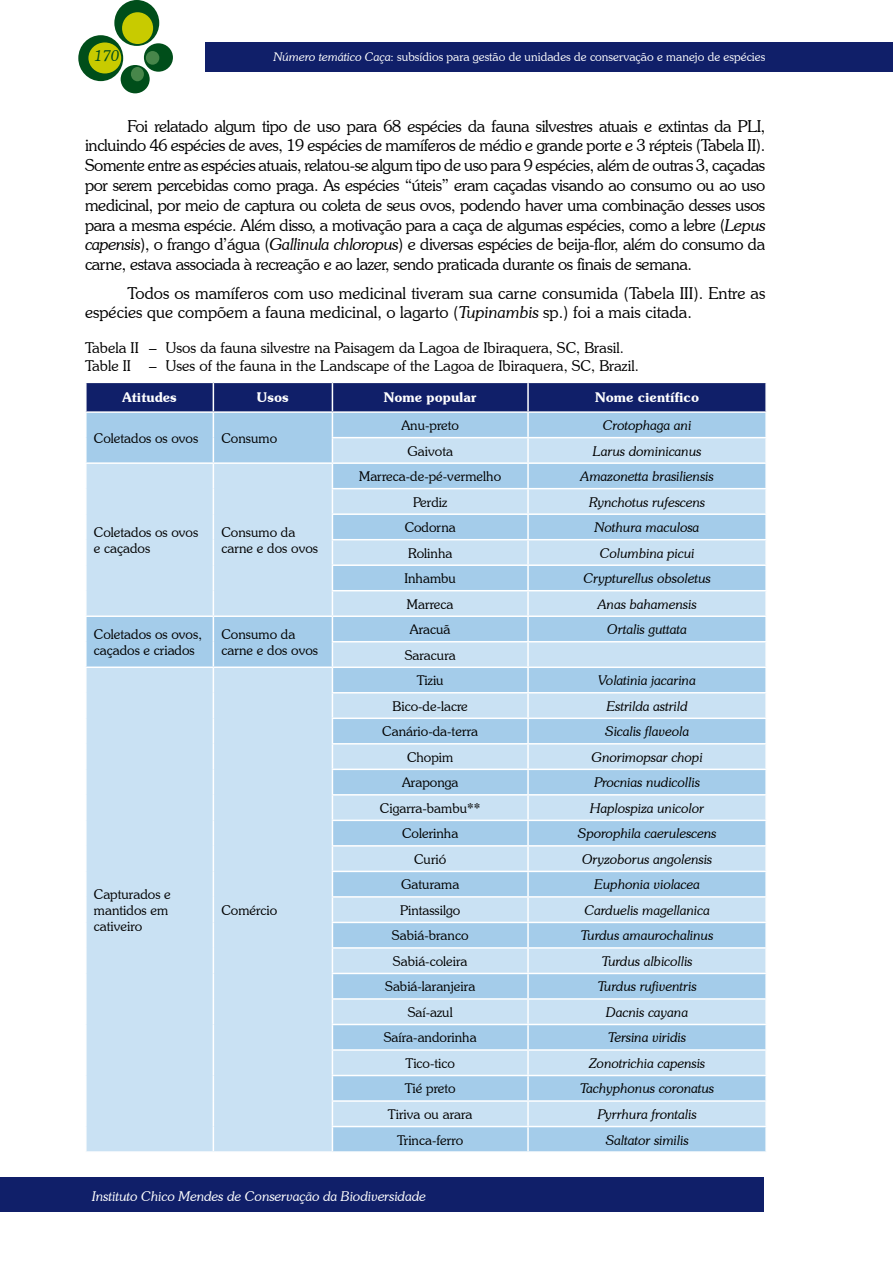
<style>
.page{position:relative;width:893px;height:1263px;background:#fff}
.page>*{position:absolute;margin:0;border:0;box-sizing:border-box;transform-origin:0 0}
.t1{font:300 16.5px/19.8px "Souvenir IT Cby BT";color:#000;text-align:justify}
.t2{font:300 15px/18px "Souvenir IT Cby BT";color:#000}
.t3{font:italic 300 15px "Souvenir IT Cby BT";color:#004e1a}
.t4{font:italic 300 13.5px "Souvenir IT Cby BT";color:#000}
.t5{font:300 13.5px/16.2px "Souvenir IT Cby BT";color:#000}
.t6{font:italic 300 13.5px "Souvenir IT Cby BT";color:#fff}
.t7{font:600 13.5px "Souvenir IT Cby BT";color:#fff}
.t8{font:300 12px "Souvenir IT Cby BT";color:#fff}
.s1{font-style:italic}
</style>
<div class="page">
<div style="left:205px;top:43px;width:687px;height:29px;background:#101f69"></div>
<div style="left:114px;top:0;width:45px;height:46px;background:#004e1a;border-radius:50%"></div>
<div style="left:78px;top:35px;width:45px;height:46px;background:#004e1a;border-radius:50%"></div>
<div style="left:144px;top:43px;width:29px;height:29px;background:#004e1a;border-radius:50%"></div>
<div style="left:121px;top:65px;width:29px;height:28px;background:#004e1a;border-radius:50%"></div>
<div style="left:122px;top:12px;width:31px;height:32px;background:#c8cb00;border-radius:50%"></div>
<div style="left:88px;top:42px;width:33px;height:31px;background:#c8cb00;border-radius:50%"></div>
<div style="left:146px;top:51px;width:13px;height:14px;background:#47864a;border-radius:50%"></div>
<div style="left:131px;top:67px;width:13px;height:14px;background:#47864a;border-radius:50%"></div>
<div style="left:0;top:1178px;width:764px;height:34px;background:#101f69"></div>
<svg style="left:86px;top:382px;width:680px;height:769px;background:#b8d4eb"></svg>
<hr style="left:528px;top:1126px;width:239px;height:1px;background:#fff">
<hr style="left:527px;top:1127px;width:2px;height:24px;background:#fff">
<hr style="left:765px;top:1127px;width:2px;height:24px;background:#fff">
<p class="t3" style="left:95px;top:46px;width:26px">170</p>
<p class="t8" style="left:274px;top:49px;width:493px"><span class="s1">Número temático Caça</span>: subsídios para gestão de unidades de conservação e manejo de espécies</p>
<p class="t1" style="left:85px;top:116px;width:682px;text-indent:43px">Foi relatado algum tipo de uso para 68 espécies da fauna silvestres atuais e extintas da PLI, incluindo 46 espécies de aves, 19 espécies de mamíferos de médio e grande porte e 3 répteis (Tabela II).<br>Somente entre as espécies atuais, relatou-se algum tipo de uso para 9 espécies, além de outras 3, caçadas por serem percebidas como praga. As espécies “úteis” eram caçadas visando ao consumo ou ao uso medicinal, por meio de captura ou coleta de seus ovos, podendo haver uma combinação desses usos para a mesma espécie. Além disso, a motivação para a caça de algumas espécies, como a lebre (<span class="s1">Lepus capensis</span>), o frango d’água (<span class="s1">Gallinula chloropus</span>) e diversas espécies de beija-flor, além do consumo da carne, estava associada à recreação e ao lazer, sendo praticada durante os finais de semana.</p>
<p class="t1" style="left:85px;top:283px;width:682px;text-indent:43px">Todos os mamíferos com uso medicinal tiveram sua carne consumida (Tabela III). Entre as espécies que compõem a fauna medicinal, o lagarto (<span class="s1">Tupinambis</span> sp.) foi a mais citada.</p>
<p class="t2" style="left:85px;top:339px;width:555px">Tabela II – Usos da fauna silvestre na Paisagem da Lagoa de Ibiraquera, SC, Brasil.<br>Table II – Uses of the fauna in the Landscape of the Lagoa de Ibiraquera, SC, Brazil.</p>
<p class="t7" style="left:122px;top:389px;width:56px">Atitudes</p>
<p class="t7" style="left:257px;top:389px;width:33px">Usos</p>
<p class="t7" style="left:384px;top:389px;width:94px">Nome popular</p>
<p class="t7" style="left:595px;top:389px;width:106px">Nome científico</p>
<p class="t5" style="left:94px;top:430px;width:106px">Coletados os ovos</p>
<p class="t5" style="left:221px;top:430px;width:57px">Consumo</p>
<p class="t5" style="left:401px;top:417px;width:59px">Anu-preto</p>
<p class="t4" style="left:603px;top:417px;width:90px">Crotophaga ani</p>
<p class="t5" style="left:407px;top:442px;width:47px">Gaivota</p>
<p class="t4" style="left:593px;top:442px;width:110px">Larus dominicanus</p>
<p class="t5" style="left:94px;top:524px;width:106px">Coletados os ovos e caçados</p>
<p class="t5" style="left:221px;top:524px;width:98px">Consumo da carne e dos ovos</p>
<p class="t5" style="left:359px;top:468px;width:143px">Marreca-de-pé-vermelho</p>
<p class="t4" style="left:581px;top:468px;width:135px">Amazonetta brasiliensis</p>
<p class="t5" style="left:413px;top:493px;width:36px">Perdiz</p>
<p class="t4" style="left:589px;top:493px;width:117px">Rynchotus rufescens</p>
<p class="t5" style="left:405px;top:519px;width:53px">Codorna</p>
<p class="t4" style="left:595px;top:519px;width:106px">Nothura maculosa</p>
<p class="t5" style="left:408px;top:544px;width:46px">Rolinha</p>
<p class="t4" style="left:600px;top:544px;width:96px">Columbina picui</p>
<p class="t5" style="left:404px;top:570px;width:53px">Inhambu</p>
<p class="t4" style="left:584px;top:570px;width:129px">Crypturellus obsoletus</p>
<p class="t5" style="left:407px;top:596px;width:48px">Marreca</p>
<p class="t4" style="left:598px;top:595px;width:100px">Anas bahamensis</p>
<p class="t5" style="left:94px;top:626px;width:110px">Coletados os ovos, caçados e criados</p>
<p class="t5" style="left:221px;top:626px;width:98px">Consumo da carne e dos ovos</p>
<p class="t5" style="left:410px;top:621px;width:42px">Aracuã</p>
<p class="t4" style="left:607px;top:621px;width:81px">Ortalis guttata</p>
<p class="t5" style="left:405px;top:647px;width:53px">Saracura</p>
<p class="t5" style="left:94px;top:885px;width:78px">Capturados e mantidos em cativeiro</p>
<p class="t5" style="left:221px;top:902px;width:57px">Comércio</p>
<p class="t5" style="left:417px;top:672px;width:29px">Tiziu</p>
<p class="t4" style="left:598px;top:672px;width:99px">Volatinia jacarina</p>
<p class="t5" style="left:392px;top:698px;width:77px">Bico-de-lacre</p>
<p class="t4" style="left:607px;top:698px;width:82px">Estrilda astrild</p>
<p class="t5" style="left:382px;top:723px;width:97px">Canário-da-terra</p>
<p class="t4" style="left:605px;top:723px;width:85px">Sicalis flaveola</p>
<p class="t5" style="left:407px;top:749px;width:48px">Chopim</p>
<p class="t4" style="left:592px;top:749px;width:112px">Gnorimopsar chopi</p>
<p class="t5" style="left:402px;top:774px;width:58px">Araponga</p>
<p class="t4" style="left:594px;top:774px;width:107px">Procnias nudicollis</p>
<p class="t5" style="left:380px;top:800px;width:102px">Cigarra-bambu**</p>
<p class="t4" style="left:590px;top:800px;width:115px">Haplospiza unicolor</p>
<p class="t5" style="left:402px;top:825px;width:58px">Colerinha</p>
<p class="t4" style="left:578px;top:825px;width:140px">Sporophila caerulescens</p>
<p class="t5" style="left:414px;top:851px;width:34px">Curió</p>
<p class="t4" style="left:582px;top:851px;width:132px">Oryzoborus angolensis</p>
<p class="t5" style="left:401px;top:876px;width:60px">Gaturama</p>
<p class="t4" style="left:594px;top:876px;width:107px">Euphonia violacea</p>
<p class="t5" style="left:400px;top:902px;width:62px">Pintassilgo</p>
<p class="t4" style="left:584px;top:902px;width:127px">Carduelis magellanica</p>
<p class="t5" style="left:392px;top:927px;width:78px">Sabiá-branco</p>
<p class="t4" style="left:581px;top:927px;width:134px">Turdus amaurochalinus</p>
<p class="t5" style="left:393px;top:953px;width:76px">Sabiá-coleira</p>
<p class="t4" style="left:602px;top:953px;width:92px">Turdus albicollis</p>
<p class="t5" style="left:385px;top:978px;width:92px">Sabiá-laranjeira</p>
<p class="t4" style="left:598px;top:978px;width:100px">Turdus rufiventris</p>
<p class="t5" style="left:408px;top:1004px;width:47px">Saí-azul</p>
<p class="t4" style="left:606px;top:1004px;width:83px">Dacnis cayana</p>
<p class="t5" style="left:384px;top:1029px;width:94px">Saíra-andorinha</p>
<p class="t4" style="left:608px;top:1029px;width:79px">Tersina viridis</p>
<p class="t5" style="left:405px;top:1055px;width:51px">Tico-tico</p>
<p class="t4" style="left:589px;top:1055px;width:117px">Zonotrichia capensis</p>
<p class="t5" style="left:405px;top:1080px;width:53px">Tié preto</p>
<p class="t4" style="left:580px;top:1080px;width:136px">Tachyphonus coronatus</p>
<p class="t5" style="left:388px;top:1106px;width:86px">Tiriva ou arara</p>
<p class="t4" style="left:598px;top:1106px;width:100px">Pyrrhura frontalis</p>
<p class="t5" style="left:397px;top:1131px;width:68px">Trinca-ferro</p>
<p class="t4" style="left:606px;top:1131px;width:84px">Saltator similis</p>
<p class="t6" style="left:92px;top:1188px;width:335px">Instituto Chico Mendes de Conservação da Biodiversidade</p>
</div>
